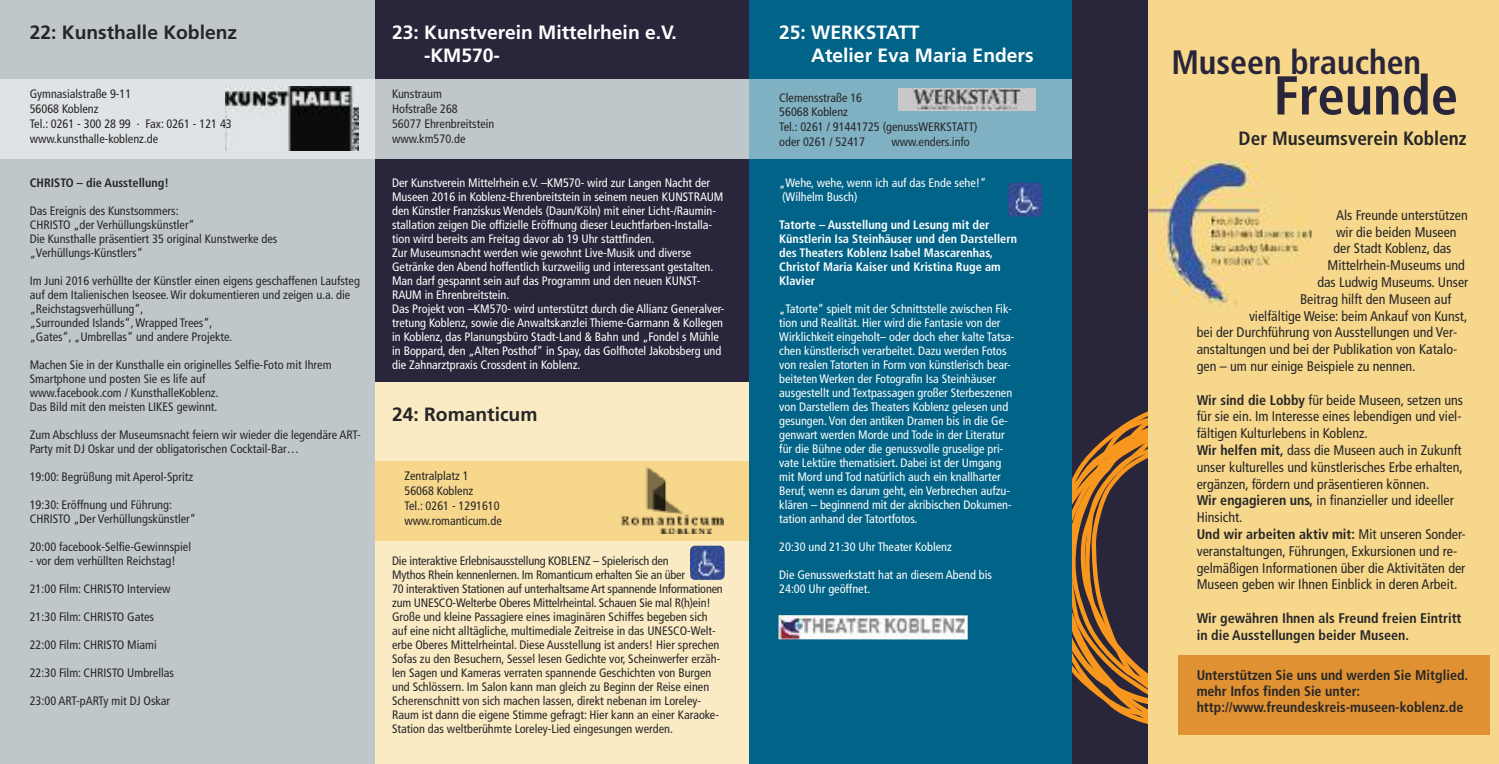
<style>
.page{position:relative;width:1499px;height:764px;background:#fff}
.page>*{position:absolute;margin:0;border:0;box-sizing:border-box;transform-origin:0 0}
.t1{font:700 condensed 54.6px "Frutiger";color:#29253a}
.t2{font:700 condensed 33.77px "Frutiger";color:#29253a}
.t3{font:700 19.25px/23.1px "Frutiger";color:#fff}
.t4{font:700 19.25px "Frutiger";color:#272627}
.t5{font:700 condensed 19.25px "Frutiger";color:#272627}
.t6{font:condensed 14px/16.8px "Frutiger";color:#272627}
.t7{font:700 condensed 14px/15.8px "Frutiger";color:#272627}
.t8{font:condensed 12.25px/14px "Frutiger";color:#272627}
.t9{font:condensed 12.25px/14px "Frutiger";color:#fff}
.t10{font:700 condensed 12.25px/14px "Frutiger";color:#fff}
.t11{font:700 condensed 12.25px "Frutiger";color:#272627}
.s1{font-weight:700}
</style>
<div class="page">
<div style="left:1124px;top:0;width:374px;height:764px;background:#f6d78b"></div>
<img style="left:1147px;top:161px;width:166px;height:148px">
<div style="left:1177px;top:655px;width:312px;height:79px;background:#e09132"></div>
<div style="left:375px;top:0;width:374px;height:382px;background:#29253a"></div>
<div style="left:375px;top:79px;width:374px;height:80px;background:#c0c7cb"></div>
<div style="left:375px;top:382px;width:374px;height:382px;background:#faebc5"></div>
<div style="left:375px;top:461px;width:374px;height:80px;background:#f6d78b"></div>
<img style="left:622px;top:467px;width:101px;height:66px">
<div style="left:749px;top:0;width:322px;height:764px;background:#006387"></div>
<div style="left:749px;top:79px;width:322px;height:80px;background:#80b1c3"></div>
<div style="left:0;top:0;width:375px;height:764px;background:#c0c7cb"></div>
<div style="left:0;top:79px;width:375px;height:80px;background:#e0e3e5"></div>
<img style="left:226px;top:86px;width:132px;height:64px">
<div style="left:1071px;top:0;width:76px;height:764px;background:#29253a"></div>
<svg style="left:1071px;top:395px;width:76px;height:337px"></svg>
<img style="left:898px;top:89px;width:136px;height:21px">
<img style="left:778px;top:615px;width:189px;height:24px">
<img style="left:690px;top:546px;width:34px;height:34px">
<img style="left:1007px;top:182px;width:35px;height:35px">
<h3 class="t4" style="left:30px;top:25px;width:209px">22: Kunsthalle Koblenz</h3>
<p class="t8" style="left:30px;top:88px;width:203px;line-height:14.7px">Gymnasialstraße 9-11<br>56068 Koblenz<br>Tel.: 0261 - 300 28 99 · Fax: 0261 - 121 43 www.kunsthalle-koblenz.de</p>
<p class="t11" style="left:30px;top:178px;width:141px">CHRISTO – die Ausstellung!</p>
<p class="t8" style="left:30px;top:204px;width:249px">Das Ereignis des Kunstsommers:<br>CHRISTO „der Verhüllungskünstler“<br>Die Kunsthalle präsentiert 35 original Kunstwerke des „Verhüllungs-Künstlers“</p>
<p class="t8" style="left:30px;top:274px;width:331px">Im Juni 2016 verhüllte der Künstler einen eigens geschaffenen Laufsteg auf dem Italienischen Iseosee.Wir dokumentieren und zeigen u.a. die „Reichstagsverhüllung“,<br>„Surrounded Islands“,Wrapped Trees“,<br>„Gates“, „Umbrellas“ und andere Projekte.</p>
<p class="t8" style="left:30px;top:358px;width:303px">Machen Sie in der Kunsthalle ein originelles Selfie-Foto mit Ihrem Smartphone und posten Sie es life auf<br>www.facebook.com / KunsthalleKoblenz.<br>Das Bild mit den meisten LIKES gewinnt.</p>
<p class="t8" style="left:30px;top:428px;width:332px">Zum Abschluss der Museumsnacht feiern wir wieder die legendäre ART-<br>Party mit DJ Oskar und der obligatorischen Cocktail-Bar…</p>
<p class="t8" style="left:30px;top:470px;width:165px">19:00: Begrüßung mit Aperol-Spritz</p>
<p class="t8" style="left:30px;top:498px;width:168px">19:30: Eröffnung und Führung:<br>CHRISTO „Der Verhüllungskünstler“</p>
<p class="t8" style="left:30px;top:540px;width:163px">20:00 facebook-Selfie-Gewinnspiel</p>
<p class="t8" style="left:30px;top:554px;width:147px">- vor dem verhüllten Reichstag!</p>
<p class="t8" style="left:30px;top:582px;width:142px">21:00 Film: CHRISTO Interview</p>
<p class="t8" style="left:30px;top:610px;width:126px">21:30 Film: CHRISTO Gates</p>
<p class="t8" style="left:30px;top:638px;width:128px">22:00 Film: CHRISTO Miami</p>
<p class="t8" style="left:30px;top:666px;width:146px">22:30 Film: CHRISTO Umbrellas</p>
<p class="t8" style="left:30px;top:694px;width:142px">23:00 ART-pARTy mit DJ Oskar</p>
<h3 class="t3" style="left:424px;top:22px;width:254px;text-indent:-32px">23: Kunstverein Mittelrhein e.V. -KM570-</h3>
<h3 class="t3" style="left:811px;top:22px;width:224px;text-indent:-32px">25: WERKSTATT<br>Atelier Eva Maria Enders</h3>
<p class="t8" style="left:392px;top:88px;width:104px;line-height:14.7px">Kunstraum<br>Hofstraße 268<br>56077 Ehrenbreitstein www.km570.de</p>
<p class="t8" style="left:779px;top:91px;width:200px;line-height:14.7px">Clemensstraße 16<br>56068 Koblenz<br>Tel.: 0261 / 91441725 (genussWERKSTATT) oder 0261 / 52417</p>
<p class="t8" style="left:891px;top:136px;width:80px">www.enders.info</p>
<p class="t9" style="left:392px;top:176px;width:334px">Der Kunstverein Mittelrhein e.V. –KM570- wird zur Langen Nacht der Museen 2016 in Koblenz-Ehrenbreitstein in seinem neuen KUNSTRAUM den Künstler Franziskus Wendels (Daun/Köln) mit einer Licht-/Raumin&shy;stallation zeigen Die offizielle Eröffnung dieser Leuchtfarben-Installa&shy;tion wird bereits am Freitag davor ab 19 Uhr stattfinden.<br>Zur Museumsnacht werden wie gewohnt Live-Musik und diverse Getränke den Abend hoffentlich kurzweilig und interessant gestalten.<br>Man darf gespannt sein auf das Programm und den neuen KUNST-RAUM in Ehrenbreitstein.<br>Das Projekt von –KM570- wird unterstützt durch die Allianz Generalver&shy;tretung Koblenz, sowie die Anwaltskanzlei Thieme-Garmann &amp; Kollegen in Koblenz, das Planungsbüro Stadt-Land &amp; Bahn und „Fondel s Mühle in Boppard, den „Alten Posthof“ in Spay, das Golfhotel Jakobsberg und die Zahnarztpraxis Crossdent in Koblenz.</p>
<h3 class="t4" style="left:392px;top:407px;width:147px">24: Romanticum</h3>
<p class="t8" style="left:404px;top:470px;width:99px;line-height:14.7px">Zentralplatz 1<br>56068 Koblenz<br>Tel.: 0261 - 1291610 www.romanticum.de</p>
<p class="t8" style="left:392px;top:554px;width:332px">Die interaktive Erlebnisausstellung KOBLENZ – Spielerisch den<br>Mythos Rhein kennenlernen. Im Romanticum erhalten Sie an über<br>70 interaktiven Stationen auf unterhaltsame Art spannende Informationen zum UNESCO-Welterbe Oberes Mittelrheintal. Schauen Sie mal R(h)ein!<br>Große und kleine Passagiere eines imaginären Schiffes begeben sich auf eine nicht alltägliche, multimediale Zeitreise in das UNESCO-Welt&shy;erbe Oberes Mittelrheintal. Diese Ausstellung ist anders! Hier sprechen Sofas zu den Besuchern, Sessel lesen Gedichte vor, Scheinwerfer erzäh&shy;len Sagen und Kameras verraten spannende Geschichten von Burgen und Schlössern. Im Salon kann man gleich zu Beginn der Reise einen Scherenschnitt von sich machen lassen, direkt nebenan im Loreley-Raum ist dann die eigene Stimme gefragt: Hier kann an einer Karaoke-Station das weltberühmte Loreley-Lied eingesungen werden.</p>
<p class="t9" style="left:779px;top:176px;width:208px">„Wehe, wehe, wenn ich auf das Ende sehe!“ (Wilhelm Busch)</p>
<p class="t10" style="left:779px;top:218px;width:239px">Tatorte – Ausstellung und Lesung mit der Künstlerin Isa Steinhäuser und den Darstellern des Theaters Koblenz Isabel Mascarenhas, Christof Maria Kaiser und Kristina Ruge am Klavier</p>
<p class="t9" style="left:779px;top:302px;width:237px">„Tatorte“ spielt mit der Schnittstelle zwischen Fik&shy;tion und Realität. Hier wird die Fantasie von der Wirklichkeit eingeholt– oder doch eher kalte Tatsa&shy;chen künstlerisch verarbeitet. Dazu werden Fotos von realen Tatorten in Form von künstlerisch bear&shy;beiteten Werken der Fotografin Isa Steinhäuser ausgestellt und Textpassagen großer Sterbeszenen von Darstellern des Theaters Koblenz gelesen und gesungen. Von den antiken Dramen bis in die Ge&shy;genwart werden Morde und Tode in der Literatur für die Bühne oder die genussvolle gruselige pri&shy;vate Lektüre thematisiert. Dabei ist der Umgang mit Mord und Tod natürlich auch ein knallharter Beruf, wenn es darum geht, ein Verbrechen aufzu&shy;klären – beginnend mit der akribischen Dokumen&shy;tation anhand der Tatortfotos.</p>
<p class="t9" style="left:779px;top:540px;width:174px">20:30 und 21:30 Uhr Theater Koblenz</p>
<p class="t9" style="left:779px;top:568px;width:214px">Die Genusswerkstatt hat an diesem Abend bis<br>24:00 Uhr geöffnet.</p>
<h2 class="t2" style="left:1171px;top:48px;width:251px">Museen brauchen</h2>
<h1 class="t1" style="left:1273px;top:74px;width:186px">Freunde</h1>
<h3 class="t5" style="left:1238px;top:130px;width:229px">Der Museumsverein Koblenz</h3>
<p class="t6" style="left:1335px;top:208px;width:133px">Als Freunde unterstützen</p>
<p class="t6" style="left:1335px;top:224px;width:122px">wir die beiden Museen</p>
<p class="t6" style="left:1333px;top:241px;width:119px">der Stadt Koblenz, das</p>
<p class="t6" style="left:1327px;top:258px;width:139px">Mittelrhein-Museums und</p>
<p class="t6" style="left:1317px;top:275px;width:152px">das Ludwig Museums. Unser</p>
<p class="t6" style="left:1299px;top:292px;width:153px">Beitrag hilft den Museen auf</p>
<p class="t6" style="left:1248px;top:308px;width:220px">vielfältige Weise: beim Ankauf von Kunst,</p>
<p class="t6" style="left:1196px;top:325px;width:262px">bei der Durchführung von Ausstellungen und Ver-</p>
<p class="t6" style="left:1196px;top:342px;width:262px">anstaltungen und bei der Publikation von Katalo-</p>
<p class="t6" style="left:1196px;top:359px;width:220px">gen – um nur einige Beispiele zu nennen.</p>
<p class="t6" style="left:1196px;top:392px;width:270px"><span class="s1">Wir sind die Lobby</span> für beide Museen, setzen uns für sie ein. Im Interesse eines lebendigen und viel&shy;fältigen Kulturlebens in Koblenz.<br><span class="s1">Wir helfen mit,</span> dass die Museen auch in Zukunft unser kulturelles und künstlerisches Erbe erhalten, ergänzen, fördern und präsentieren können.<br><span class="s1">Wir engagieren uns,</span> in finanzieller und ideeller Hinsicht.<br><span class="s1">Und wir arbeiten aktiv mit:</span> Mit unseren Sonder&shy;veranstaltungen, Führungen, Exkursionen und re&shy;gelmäßigen Informationen über die Aktivitäten der Museen geben wir Ihnen Einblick in deren Arbeit.</p>
<p class="t7" style="left:1196px;top:611px;width:266px;line-height:16.8px">Wir gewähren Ihnen als Freund freien Eintritt in die Ausstellungen beider Museen.</p>
<p class="t7" style="left:1196px;top:668px;width:273px">Unterstützen Sie uns und werden Sie Mitglied. mehr Infos finden Sie unter: http://www.freundeskreis-museen-koblenz.de</p>
</div>
